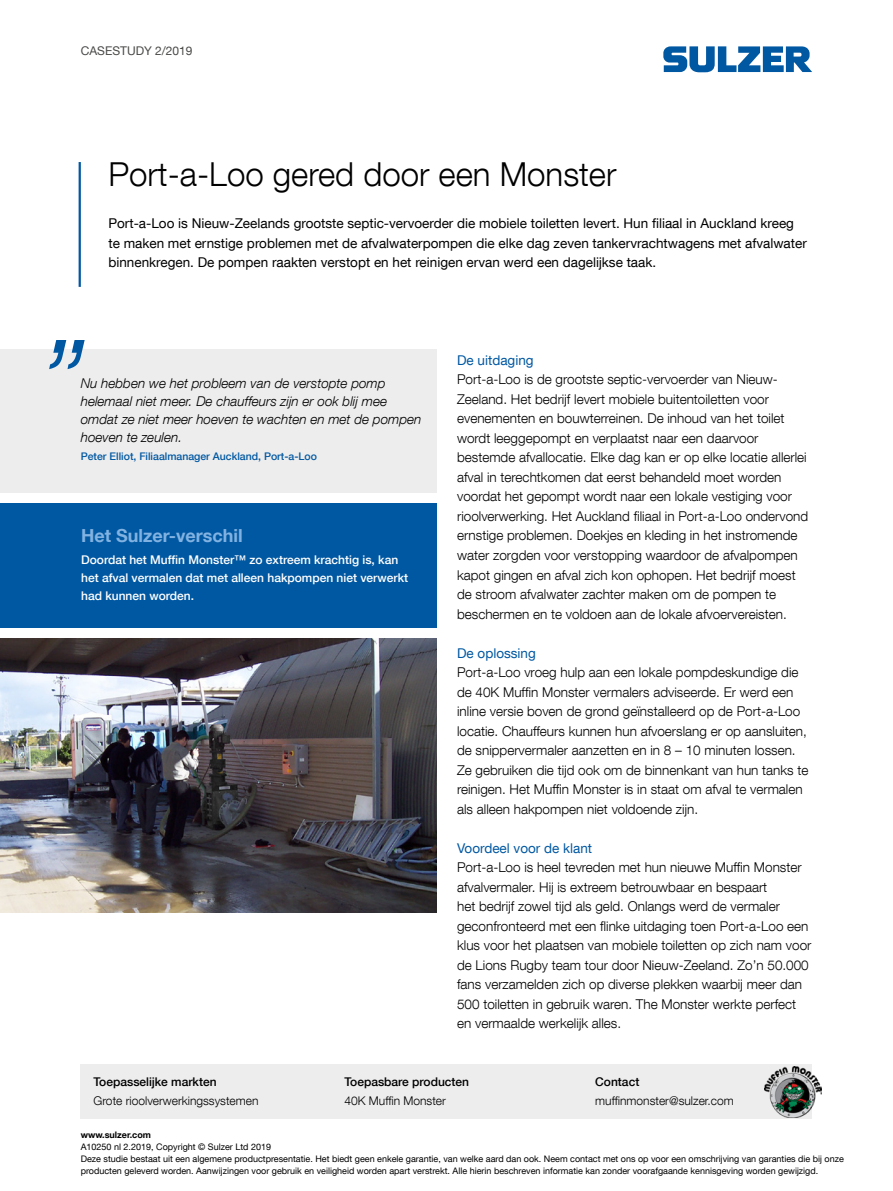
<style>
.page{position:relative;width:893px;height:1191px;background:#fff}
.page>*{position:absolute;margin:0;border:0;box-sizing:border-box;transform-origin:0 0}
.Cover_title{font:300 33px "Helvetica Neue LT Com";color:#000}
.Difference_headline{font:700 18px "Helvetica Neue LT Com";color:#81b2e1}
.Body_text{font:300 13.5px/19.5px "Helvetica Neue LT Com";color:#000}
.Lead_text{font:13.5px/19.5px "Helvetica Neue LT Com";color:#000}
.t1{font:italic 300 13.5px/18px "Helvetica Neue LT Com";color:#000}
.Subtitle_blue{font:13.5px "Helvetica Neue LT Com";color:#0058a2}
.Difference_text{font:500 12px/18px "Helvetica Neue LT Com";color:#fff}
.Contact_text{font:300 12px "Helvetica Neue LT Com";color:#000}
.Contact_headline{font:500 12px "Helvetica Neue LT Com";color:#000}
.CASE_STUDY{font:12px "Helvetica Neue LT Com";color:#4a4a49}
.Quoted_person{font:500 10.5px "Helvetica Neue LT Com";color:#0058a2}
.Disclaimer{font:9px/12px "Helvetica Neue LT Com";color:#000}
.URL{font:700 9px "Helvetica Neue LT Com";color:#000}
</style>
<div class="page">
<svg style="left:663px;top:46px;width:149px;height:26px"></svg>
<div style="left:0;top:349px;width:436px;height:144px;background:#ededed"></div>
<svg style="left:49px;top:340px;width:36px;height:29px"></svg>
<hr style="left:79px;top:162px;width:2px;height:125px;background:#0058a2">
<div style="left:81px;top:1064px;width:731px;height:55px;background:#ededed"></div>
<img style="left:764px;top:1066px;width:58px;height:51px">
<img style="left:0;top:639px;width:436px;height:274px">
<div style="left:0;top:503px;width:436px;height:125px;background:#0058a2"></div>
<p class="CASE_STUDY" style="left:81px;top:43px;width:113px">CASESTUDY 2/2019</p>
<p class="Cover_title" style="left:108px;top:154px;width:510px">Port-a-Loo gered door een Monster</p>
<p class="Lead_text" style="left:108px;top:213px;width:700px">Port-a-Loo is Nieuw-Zeelands grootste septic-vervoerder die mobiele toiletten levert. Hun filiaal in Auckland kreeg te maken met ernstige problemen met de afvalwaterpompen die elke dag zeven tankervrachtwagens met afvalwater binnenkregen. De pompen raakten verstopt en het reinigen ervan werd een dagelijkse taak.</p>
<p class="t1" style="left:81px;top:374px;width:342px">Nu hebben we het probleem van de verstopte pomp helemaal niet meer. De chauffeurs zijn er ook blij mee omdat ze niet meer hoeven te wachten en met de pompen hoeven te zeulen.</p>
<p class="Quoted_person" style="left:81px;top:450px;width:238px">Peter Elliot, Filiaalmanager Auckland, Port-a-Loo</p>
<p class="Difference_headline" style="left:81px;top:524px;width:163px">Het Sulzer-verschil</p>
<p class="Difference_text" style="left:81px;top:550px;width:328px">Doordat het Muffin Monster™ zo extreem krachtig is, kan het afval vermalen dat met alleen hakpompen niet verwerkt had kunnen worden.</p>
<p class="Subtitle_blue" style="left:457px;top:352px;width:78px">De uitdaging</p>
<p class="Body_text" style="left:457px;top:369px;width:353px">Port-a-Loo is de grootste septic-vervoerder van Nieuw-Zeeland. Het bedrijf levert mobiele buitentoiletten voor evenementen en bouwterreinen. De inhoud van het toilet wordt leeggepompt en verplaatst naar een daarvoor bestemde afvallocatie. Elke dag kan er op elke locatie allerlei afval in terechtkomen dat eerst behandeld moet worden voordat het gepompt wordt naar een lokale vestiging voor rioolverwerking. Het Auckland filiaal in Port-a-Loo ondervond ernstige problemen. Doekjes en kleding in het instromende water zorgden voor verstopping waardoor de afvalpompen kapot gingen en afval zich kon ophopen. Het bedrijf moest de stroom afvalwater zachter maken om de pompen te beschermen en te voldoen aan de lokale afvoervereisten.</p>
<p class="Subtitle_blue" style="left:457px;top:644px;width:80px">De oplossing</p>
<p class="Body_text" style="left:457px;top:662px;width:353px">Port-a-Loo vroeg hulp aan een lokale pompdeskundige die de 40K Muffin Monster vermalers adviseerde. Er werd een inline versie boven de grond geïnstalleerd op de Port-a-Loo locatie. Chauffeurs kunnen hun afvoerslang er op aansluiten, de snippervermaler aanzetten en in 8 – 10 minuten lossen.<br>Ze gebruiken die tijd ook om de binnenkant van hun tanks te reinigen. Het Muffin Monster is in staat om afval te vermalen als alleen hakpompen niet voldoende zijn.</p>
<p class="Subtitle_blue" style="left:457px;top:839px;width:137px">Voordeel voor de klant</p>
<p class="Body_text" style="left:457px;top:857px;width:356px">Port-a-Loo is heel tevreden met hun nieuwe Muffin Monster afvalvermaler. Hij is extreem betrouwbaar en bespaart<br>het bedrijf zowel tijd als geld. Onlangs werd de vermaler geconfronteerd met een flinke uitdaging toen Port-a-Loo een klus voor het plaatsen van mobiele toiletten op zich nam voor de Lions Rugby team tour door Nieuw-Zeeland. Zo’n 50.000 fans verzamelden zich op diverse plekken waarbij meer dan 500 toiletten in gebruik waren. The Monster werkte perfect en vermaalde werkelijk alles.</p>
<p class="Contact_headline" style="left:94px;top:1074px;width:125px">Toepasselijke markten</p>
<p class="Contact_text" style="left:94px;top:1093px;width:166px">Grote rioolverwerkingssystemen</p>
<p class="Contact_headline" style="left:344px;top:1074px;width:126px">Toepasbare producten</p>
<p class="Contact_text" style="left:344px;top:1093px;width:103px">40K Muffin Monster</p>
<p class="Contact_headline" style="left:595px;top:1074px;width:46px">Contact</p>
<p class="Contact_text" style="left:595px;top:1093px;width:140px">muffinmonster@sulzer.com</p>
<p class="URL" style="left:81px;top:1129px;width:72px">www.sulzer.com</p>
<p class="Disclaimer" style="left:81px;top:1140px;width:192px">A10250 nl 2.2019, Copyright © Sulzer Ltd 2019</p>
<p class="Disclaimer" style="left:81px;top:1152px;width:765px">Deze studie bestaat uit een algemene productpresentatie. Het biedt geen enkele garantie, van welke aard dan ook. Neem contact met ons op voor een omschrijving van garanties die bij onze producten geleverd worden. Aanwijzingen voor gebruik en veiligheid worden apart verstrekt. Alle hierin beschreven informatie kan zonder voorafgaande kennisgeving worden gewijzigd.</p>
</div>
